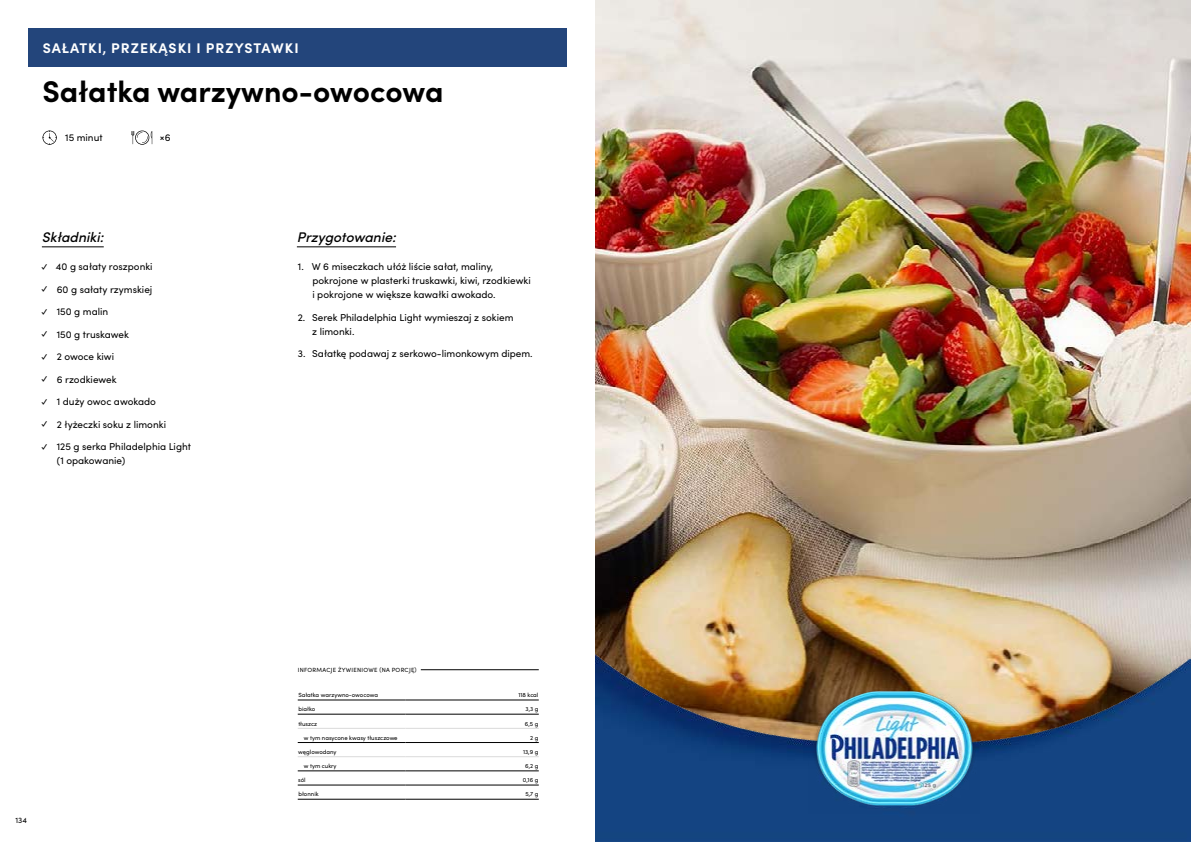
<style>
.page{position:relative;width:1191px;height:842px;background:#fff}
.page>*{position:absolute;margin:0;border:0;box-sizing:border-box;transform-origin:0 0}
.t1{font:700 30px "Sofia Pro";color:#000}
.t2{font:700 14px "Sofia Pro";letter-spacing:.07em;color:#fff}
.t3{font:italic 500 14px "Sofia Pro";color:#000}
.t4{font:10px/14px "Sofia Pro";color:#000}
.t5{font:8px "Sofia Pro";color:#000}
.t6{font:6px "Sofia Pro";color:#000}
.t7{font:6px "Sofia Pro";letter-spacing:.045em;color:#000}
</style>
<div class="page">
<div style="left:28px;top:28px;width:539px;height:39px;background:#23457b"></div>
<hr style="left:42px;top:246px;width:62px;height:1px;background:#000">
<hr style="left:297px;top:246px;width:99px;height:1px;background:#000">
<hr style="left:298px;top:771px;width:107px;height:1px;background:#000">
<hr style="left:405px;top:771px;width:134px;height:1px;background:#000">
<hr style="left:298px;top:700px;width:107px;height:1px;background:#000">
<hr style="left:405px;top:700px;width:134px;height:1px;background:#000">
<hr style="left:298px;top:714px;width:107px;height:1px;background:#000">
<hr style="left:405px;top:714px;width:134px;height:1px;background:#000">
<hr style="left:298px;top:742px;width:107px;height:1px;background:#000">
<hr style="left:405px;top:742px;width:134px;height:1px;background:#000">
<hr style="left:298px;top:728px;width:107px;height:1px;background:#dadada">
<hr style="left:405px;top:728px;width:134px;height:1px;background:#dadada">
<hr style="left:298px;top:756px;width:107px;height:1px;background:#dadada">
<hr style="left:405px;top:756px;width:134px;height:1px;background:#dadada">
<hr style="left:298px;top:785px;width:107px;height:1px;background:#000">
<hr style="left:405px;top:785px;width:134px;height:1px;background:#000">
<hr style="left:298px;top:799px;width:107px;height:1px;background:#000">
<hr style="left:405px;top:799px;width:134px;height:1px;background:#000">
<hr style="left:421px;top:669px;width:118px;height:1px;background:#000">
<svg style="left:43px;top:131px;width:14px;height:14px"></svg>
<svg style="left:132px;top:131px;width:20px;height:14px"></svg>
<img style="left:595px;top:0;width:595px;height:842px">
<img style="left:808px;top:686px;width:171px;height:128px">
<h2 class="t2" style="left:43px;top:37px;width:257px">SAŁATKI, PRZEKĄSKI I PRZYSTAWKI</h2>
<h1 class="t1" style="left:42px;top:68px;width:402px">Sałatka warzywno-owocowa</h1>
<p class="t4" style="left:65px;top:130px;width:39px">15 minut</p>
<p class="t4" style="left:160px;top:130px;width:12px">×6</p>
<h2 class="t3" style="left:42px;top:227px;width:63px">Składniki:</h2>
<p class="t4" style="left:40px;top:259px;width:114px">✓ 40 g sałaty roszponki</p>
<p class="t4" style="left:40px;top:281px;width:114px">✓ 60 g sałaty rzymskiej</p>
<p class="t4" style="left:40px;top:304px;width:70px">✓ 150 g malin</p>
<p class="t4" style="left:40px;top:326px;width:90px">✓ 150 g truskawek</p>
<p class="t4" style="left:40px;top:349px;width:75px">✓ 2 owoce kiwi</p>
<p class="t4" style="left:40px;top:371px;width:78px">✓ 6 rzodkiewek</p>
<p class="t4" style="left:40px;top:394px;width:117px">✓ 1 duży owoc awokado</p>
<p class="t4" style="left:40px;top:416px;width:127px">✓ 2 łyżeczki soku z limonki</p>
<p class="t4" style="left:57px;top:439px;width:136px;text-indent:-17px">✓ 125 g serka Philadelphia Light (1 opakowanie)</p>
<h2 class="t3" style="left:297px;top:227px;width:101px">Przygotowanie:</h2>
<p class="t4" style="left:312px;top:259px;width:220px;text-indent:-15px">1. W 6 miseczkach ułóż liście sałat, maliny, pokrojone w plasterki truskawki, kiwi, rzodkiewki i pokrojone w większe kawałki awokado.</p>
<p class="t4" style="left:312px;top:309px;width:203px;text-indent:-14px">2. Serek Philadelphia Light wymieszaj z sokiem z limonki.</p>
<p class="t4" style="left:298px;top:346px;width:236px">3. Sałatkę podawaj z serkowo-limonkowym dipem.</p>
<p class="t5" style="left:15px;top:814px;width:13px">134</p>
<p class="t7" style="left:298px;top:665px;width:120px">INFORMACJE ŻYWIENIOWE (NA PORCJĘ)</p>
<p class="t6" style="left:298px;top:691px;width:81px">Sałatka warzywno-owocowa</p>
<p class="t6" style="left:518px;top:691px;width:22px">118 kcal</p>
<p class="t6" style="left:298px;top:705px;width:18px">białko</p>
<p class="t6" style="left:525px;top:705px;width:14px">3,3 g</p>
<p class="t6" style="left:298px;top:719px;width:20px">tłuszcz</p>
<p class="t6" style="left:525px;top:719px;width:15px">6,5 g</p>
<p class="t6" style="left:304px;top:733px;width:95px">w tym nasycone kwasy tłuszczowe</p>
<p class="t6" style="left:530px;top:733px;width:10px">2 g</p>
<p class="t6" style="left:298px;top:747px;width:40px">węglowodany</p>
<p class="t6" style="left:523px;top:747px;width:17px">13,9 g</p>
<p class="t6" style="left:304px;top:761px;width:34px">w tym cukry</p>
<p class="t6" style="left:525px;top:761px;width:15px">6,2 g</p>
<p class="t6" style="left:298px;top:776px;width:9px">sól</p>
<p class="t6" style="left:523px;top:776px;width:17px">0,16 g</p>
<p class="t6" style="left:298px;top:790px;width:22px">błonnik</p>
<p class="t6" style="left:525px;top:790px;width:14px">5,7 g</p>
</div>
